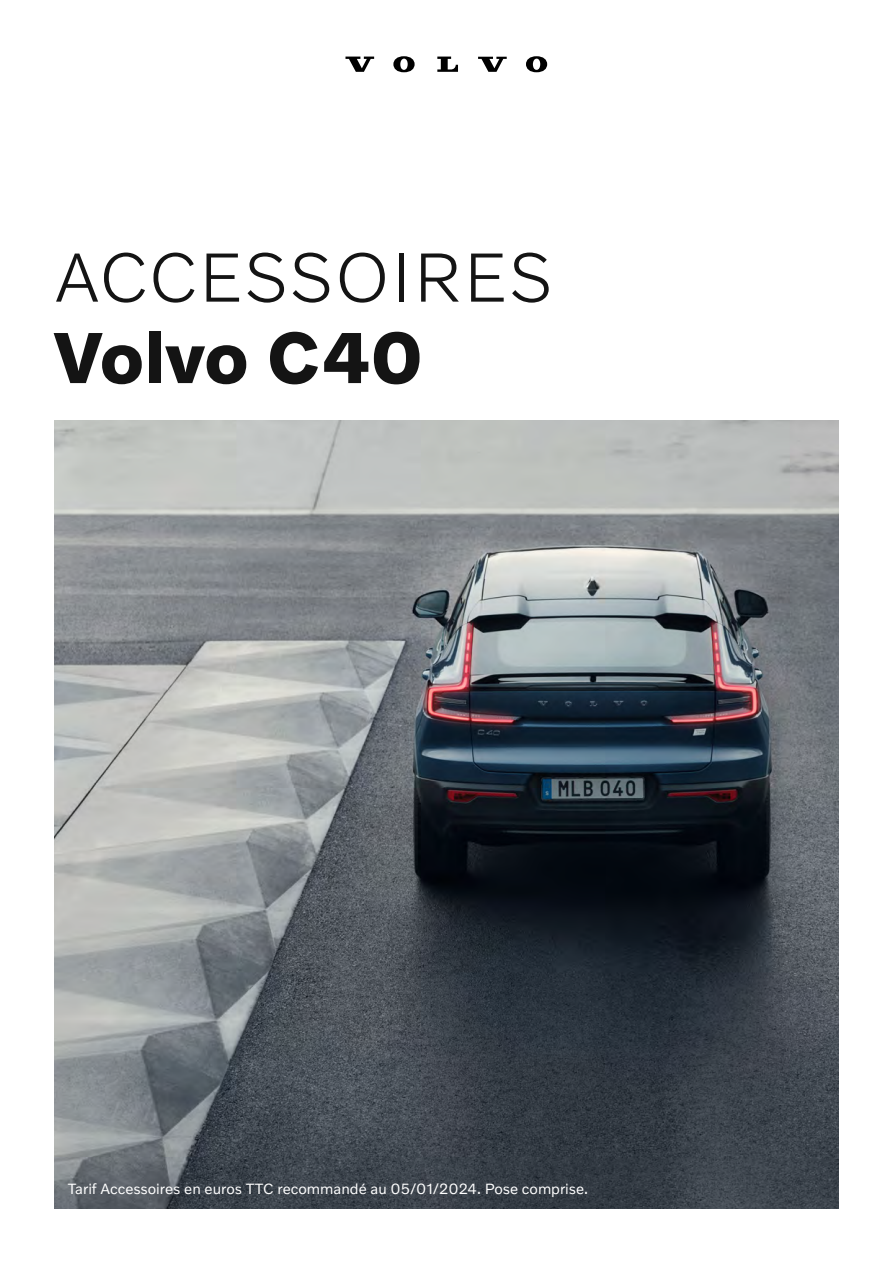
<style>
.page{position:relative;width:893px;height:1263px;background:#fff}
.page>*{position:absolute;margin:0;border:0;box-sizing:border-box;transform-origin:0 0}
.t1{font:700 73.35px "Volvo Novum";color:#141414}
.t2{font:300 70.5px "Volvo Novum";letter-spacing:.01em;color:#141414}
.t3{font:15px "Volvo Novum";color:#fff}
</style>
<div class="page">
<img style="left:54px;top:421px;width:785px;height:788px">
<svg style="left:345px;top:57px;width:29px;height:15px"></svg>
<svg style="left:437px;top:57px;width:21px;height:15px"></svg>
<svg style="left:393px;top:57px;width:22px;height:15px"></svg>
<svg style="left:478px;top:57px;width:29px;height:15px"></svg>
<svg style="left:526px;top:57px;width:21px;height:15px"></svg>
<h2 class="t2" style="left:55px;top:233px;width:500px">ACCESSOIRES</h2>
<h1 class="t1" style="left:54px;top:311px;width:370px">Volvo C40</h1>
<p class="t3" style="left:68px;top:1179px;width:522px">Tarif Accessoires en euros TTC recommandé au 05/01/2024. Pose comprise.</p>
</div>
